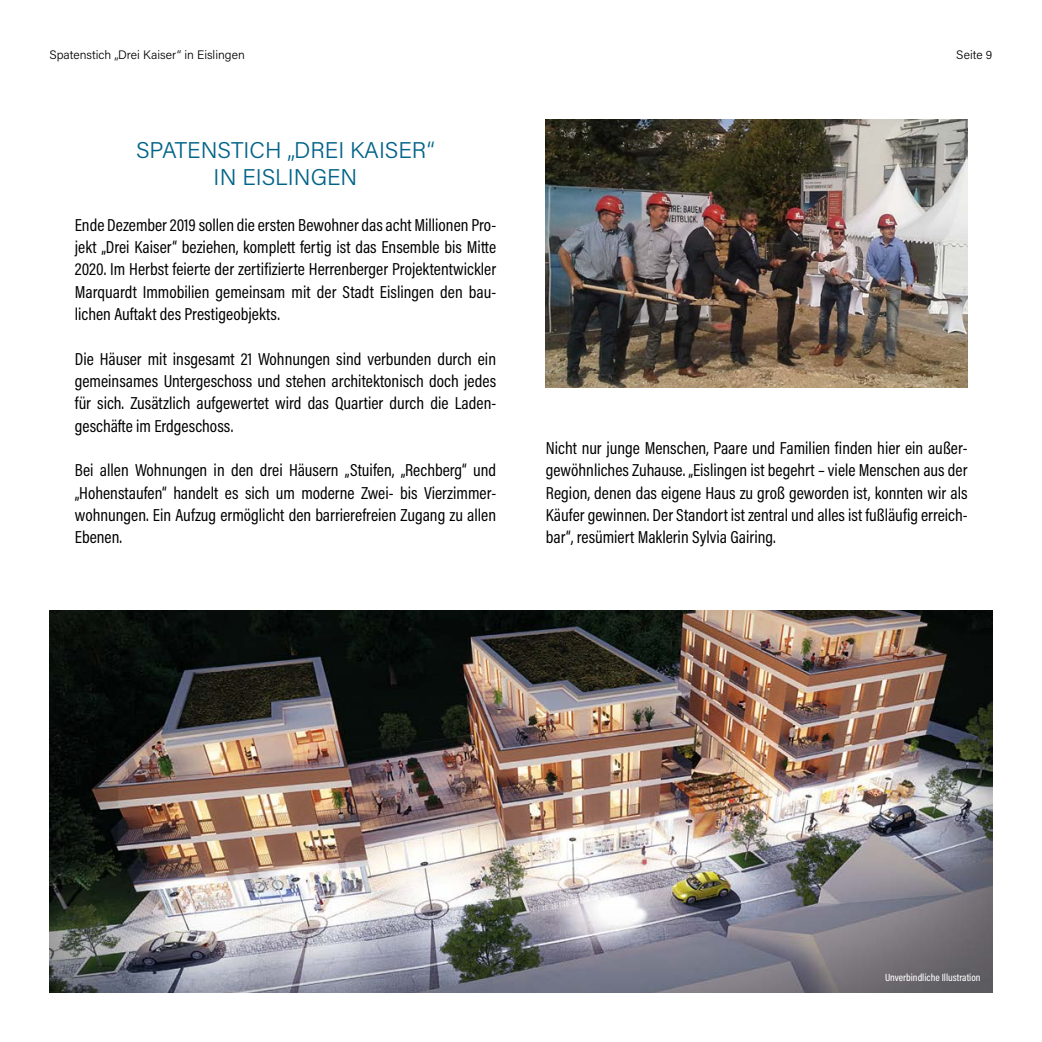
<style>
.page{position:relative;width:1042px;height:1042px;background:#fff}
.page>*{position:absolute;margin:0;border:0;box-sizing:border-box;transform-origin:0 0}
.t1{font:300 22.75px/27.3px "Acumin Pro";color:#006389;text-align:center}
.t2{font:17.5px/22.4px "Acumin Pro Cond";color:#000;text-align:justify}
.t3{font:300 12.25px "Acumin Pro";color:#000}
.t4{font:500 10.5px "Acumin Pro Cond";color:#fff}
</style>
<div class="page">
<img style="left:50px;top:610px;width:942px;height:382px">
<img style="left:546px;top:119px;width:421px;height:268px">
<p class="t3" style="left:50px;top:46px;width:197px">Spatenstich „Drei Kaiser“ in Eislingen</p>
<p class="t3" style="left:956px;top:46px;width:38px">Seite 9</p>
<h1 class="t1" style="left:136px;top:136px;width:300px">SPATENSTICH „DREI KAISER“<br>IN EISLINGEN</h1>
<p class="t2" style="left:75px;top:213px;width:423px">Ende Dezember 2019 sollen die ersten Bewohner das acht Millionen Pro&shy;jekt „Drei Kaiser“ beziehen, komplett fertig ist das Ensemble bis Mitte 2020. Im Herbst feierte der zertifizierte Herrenberger Projektentwickler Marquardt Immobilien gemeinsam mit der Stadt Eislingen den bau&shy;lichen Auftakt des Prestigeobjekts.</p>
<p class="t2" style="left:75px;top:347px;width:423px">Die Häuser mit insgesamt 21 Wohnungen sind verbunden durch ein gemeinsames Untergeschoss und stehen architektonisch doch jedes für sich. Zusätzlich aufgewertet wird das Quartier durch die Laden&shy;geschäfte im Erdgeschoss.</p>
<p class="t2" style="left:75px;top:459px;width:423px">Bei allen Wohnungen in den drei Häusern „Stuifen, „Rechberg“ und „Hohenstaufen“ handelt es sich um moderne Zwei- bis Vierzimmer&shy;wohnungen. Ein Aufzug ermöglicht den barrierefreien Zugang zu allen Ebenen.</p>
<p class="t2" style="left:546px;top:436px;width:423px">Nicht nur junge Menschen, Paare und Familien finden hier ein außer&shy;gewöhnliches Zuhause. „Eislingen ist begehrt – viele Menschen aus der Region, denen das eigene Haus zu groß geworden ist, konnten wir als Käufer gewinnen. Der Standort ist zentral und alles ist fußläufig erreich&shy;bar“, resümiert Maklerin Sylvia Gairing.</p>
<p class="t4" style="left:885px;top:971px;width:97px">Unverbindliche Illustration</p>
</div>
